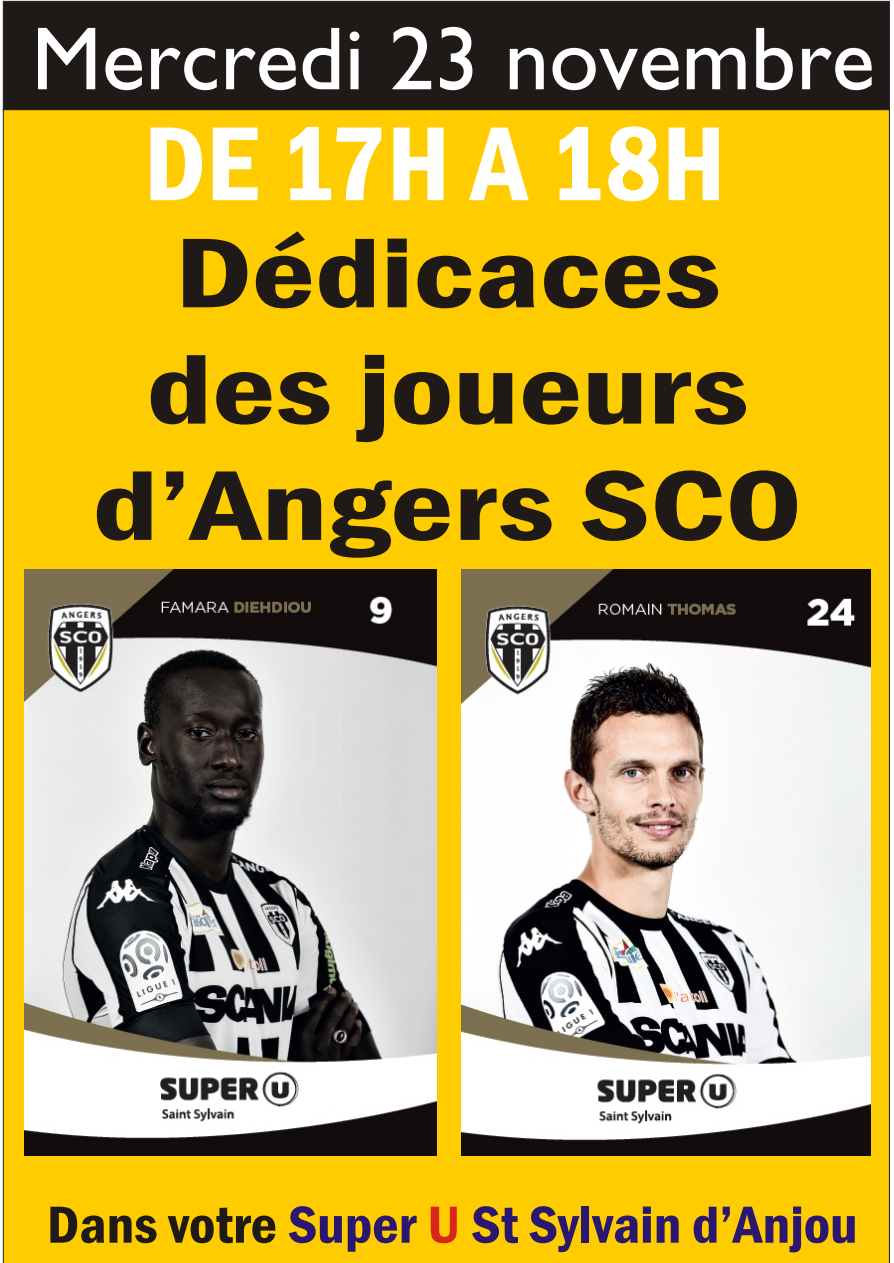
<style>
.page{position:relative;width:894px;height:1263px;background:#fff}
.page>*{position:absolute;margin:0;border:0;box-sizing:border-box;transform-origin:0 0}
.t1{font:109.05px "Franklin Gothic Demi Cond";color:#fff}
.t2{font:102.6px/116.2px "Franklin Gothic Demi Cond";color:#1f1a17;text-align:center;scale:1.34 1}
.t3{font:90px "Gill Sans";color:#fff}
.t4{font:54px "Franklin Gothic Demi Cond";color:#291770;scale:1.07 1}
.s1{color:#1f1a17}
.s2{color:#d9261c}
</style>
<div class="page">
<div style="left:3px;top:1px;width:887px;height:109px;background:#1f1a17;border:1px solid #1f1a17"></div>
<div style="left:3px;top:110px;width:887px;height:1153px;background:#fc0"></div>
<img style="left:24px;top:570px;width:413px;height:586px">
<img style="left:462px;top:570px;width:408px;height:586px">
<h3 class="t3" style="left:31px;top:28px;width:845px">Mercredi 23 novembre</h3>
<h1 class="t1" style="left:144px;top:124px;width:584px">DE 17H A 18H</h1>
<h2 class="t2" style="left:93px;top:223px;width:531px">Dédicaces des joueurs d’Angers SCO</h2>
<p class="t4" style="left:47px;top:1205px;width:759px"><span class="s1">Dans votre</span> Super <span class="s2">U</span> St Sylvain d’Anjou</p>
</div>
